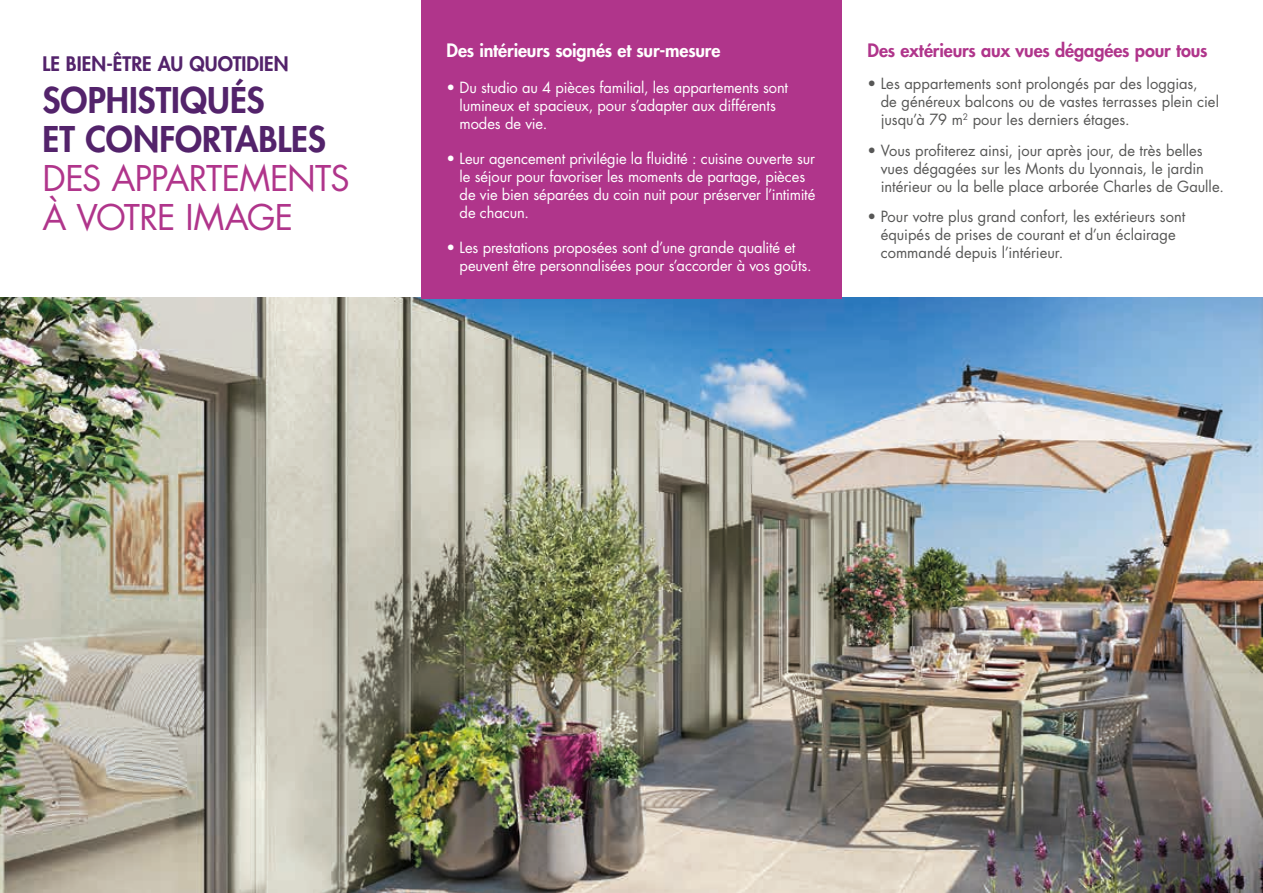
<style>
.page{position:relative;width:1263px;height:893px;background:#fff}
.page>*{position:absolute;margin:0;border:0;box-sizing:border-box;transform-origin:0 0}
.t1{font:800 34.5px/39px "Futura Std";color:#53236b}
.t2{font:34.5px/39px "Futura Std";letter-spacing:-.02em;color:#b0358b}
.t3{font:800 19.5px "Futura Std";letter-spacing:.005em;color:#53236b}
.t4{font:800 18px "Futura Std";letter-spacing:-.005em;color:#b0358b}
.t5{font:800 18px "Futura Std";letter-spacing:-.01em;color:#fff}
.t6{font:15px/18px "Futura Std";color:#575756}
.t7{font:15px/18px "Futura Std";letter-spacing:-.01em;color:#fff}
</style>
<div class="page">
<img style="left:0;top:298px;width:1263px;height:595px">
<div style="left:421px;top:0;width:421px;height:298px;background:#b0358b"></div>
<h2 class="t3" style="left:43px;top:52px;width:248px">LE BIEN-ÊTRE AU QUOTIDIEN</h2>
<h1 class="t1" style="left:43px;top:81px;width:285px">SOPHISTIQUÉS<br>ET CONFORTABLES</h1>
<h1 class="t2" style="left:43px;top:160px;width:309px">DES APPARTEMENTS<br>À VOTRE IMAGE</h1>
<p class="t5" style="left:446px;top:39px;width:275px">Des intérieurs soignés et sur-mesure</p>
<p class="t7" style="left:460px;top:79px;width:330px;text-indent:-13px">• Du studio au 4 pièces familial, les appartements sont lumineux et spacieux, pour s’adapter aux différents modes de vie.</p>
<p class="t7" style="left:460px;top:150px;width:357px;text-indent:-13px">• Leur agencement privilégie la fluidité : cuisine ouverte sur le séjour pour favoriser les moments de partage, pièces de vie bien séparées du coin nuit pour préserver l’intimité de chacun.</p>
<p class="t7" style="left:460px;top:239px;width:353px;text-indent:-13px">• Les prestations proposées sont d’une grande qualité et peuvent être personnalisées pour s’accorder à vos goûts.</p>
<p class="t4" style="left:867px;top:39px;width:341px">Des extérieurs aux vues dégagées pour tous</p>
<p class="t6" style="left:881px;top:75px;width:340px;text-indent:-13px">• Les appartements sont prolongés par des loggias,<br>de généreux balcons ou de vastes terrasses plein ciel jusqu’à 79 m<sup>2</sup> pour les derniers étages.</p>
<p class="t6" style="left:881px;top:141px;width:345px;text-indent:-13px">• Vous profiterez ainsi, jour après jour, de très belles vues dégagées sur les Monts du Lyonnais, le jardin intérieur ou la belle place arborée Charles de Gaulle.</p>
<p class="t6" style="left:881px;top:208px;width:306px;text-indent:-13px">• Pour votre plus grand confort, les extérieurs sont équipés de prises de courant et d’un éclairage commandé depuis l’intérieur.</p>
</div>
